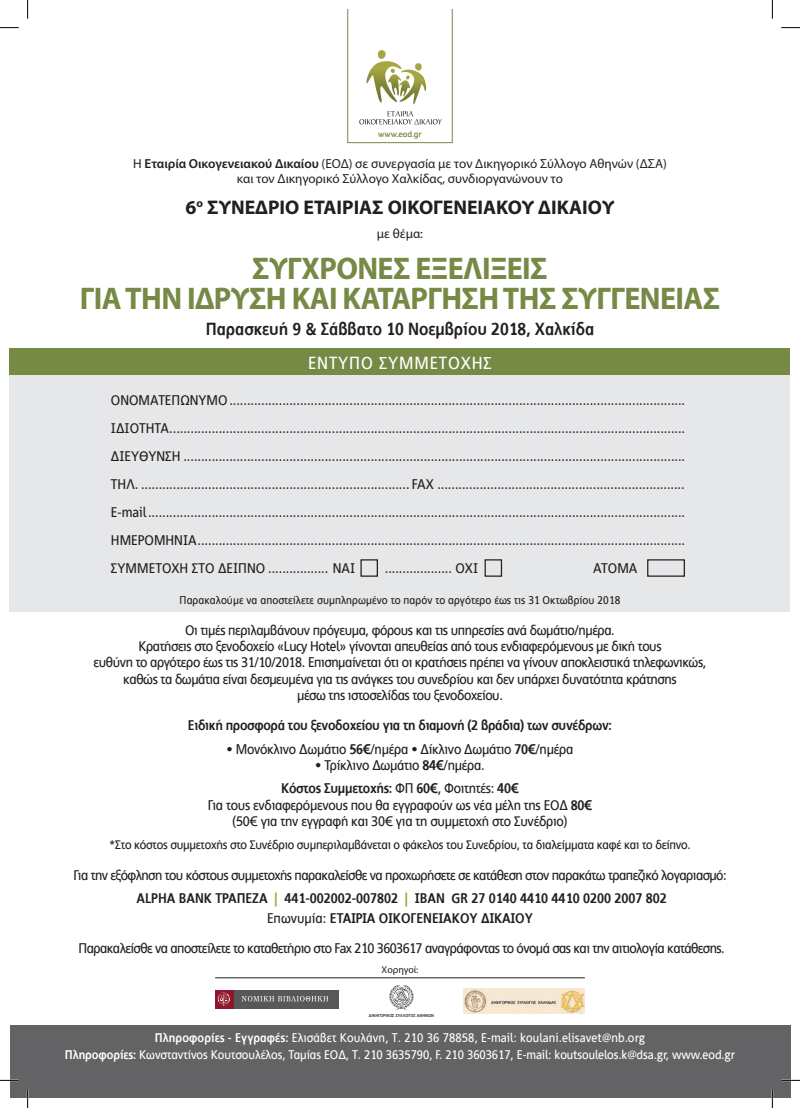
<style>
.page{position:relative;width:800px;height:1108px;background:#fff}
.page>*{position:absolute;margin:0;border:0;box-sizing:border-box;transform-origin:0 0}
.t1{font:700 31.38px/30px "Myriad Pro";letter-spacing:-.02em;color:#768945;text-align:center;scale:.96 1}
.t2{font:700 19.75px "Myriad Pro";color:#231f20}
.t3{font:700 17.5px "PF Index";color:#231f20}
.t4{font:17.5px "PF Index";letter-spacing:.05em;color:#fff}
.t5{font:14px/28px "PF Index";letter-spacing:-.03em;color:#231f20;text-align:center}
.t6{font:700 14px "PF Index";letter-spacing:-.02em;color:#231f20}
.t7{font:13.12px/15px "Myriad Pro";color:#231f20;text-align:center}
.t8{font:12.5px/17.5px "PF Index";letter-spacing:-.005em;color:#fff;text-align:center}
.t9{font:12.5px "PF Index";letter-spacing:-.02em;color:#231f20}
.t10{font:11.25px "PF Index";letter-spacing:.005em;color:#231f20}
.t11{font:10px "Myriad Pro";color:#231f20}
.t12{font:500 8.75px "PF Square Sans Pro";color:#768945}
.t13{font:500 4.5px "PF Square Sans Pro";color:#231f20}
.s1{font-weight:600}
.s2{font-weight:700}
.s3{font-weight:900;color:#a6a643}
</style>
<div class="page">
<div style="left:10px;top:1025px;width:779px;height:73px;background:#636366"></div>
<hr style="left:215px;top:977px;width:369px;height:1px;background:#231f20">
<div style="left:215px;top:990px;width:18px;height:18px;background:#8f152a"></div>
<svg style="left:217px;top:991px;width:13px;height:14px"></svg>
<div style="left:234px;top:990px;width:104px;height:18px;background:#57585a"></div>
<svg style="left:242px;top:996px;width:86px;height:5px"></svg>
<img style="left:463px;top:988px;width:121px;height:25px">
<svg style="left:389px;top:985px;width:24px;height:25px"></svg>
<div style="left:10px;top:348px;width:779px;height:27px;background:#768945"></div>
<div style="left:10px;top:375px;width:779px;height:237px;background:#e6e7e9"></div>
<div style="left:360px;top:559px;width:18px;height:18px;border:1px solid #231f20"></div>
<div style="left:647px;top:559px;width:37px;height:18px;border:1px solid #231f20"></div>
<div style="left:484px;top:559px;width:18px;height:18px;border:1px solid #231f20"></div>
<svg style="left:347px;top:10px;width:105px;height:133px"></svg>
<svg style="left:0;top:27px;width:19px;height:1px"></svg>
<svg style="left:781px;top:27px;width:18px;height:1px"></svg>
<svg style="left:0;top:1079px;width:19px;height:2px"></svg>
<svg style="left:781px;top:1079px;width:18px;height:2px"></svg>
<svg style="left:27px;top:0;width:1px;height:19px"></svg>
<svg style="left:27px;top:1089px;width:1px;height:19px"></svg>
<svg style="left:771px;top:0;width:1px;height:19px"></svg>
<svg style="left:771px;top:1089px;width:1px;height:19px"></svg>
<p class="t12" style="left:378px;top:129px;width:45px">www.eod.gr</p>
<p class="t7" style="left:133px;top:156px;width:535px">Η <span class="s1">Εταιρία Οικογενειακού Δικαίου</span> (ΕΟΔ) σε συνεργασία με τον Δικηγορικό Σύλλογο Αθηνών (ΔΣΑ) και τον Δικηγορικό Σύλλογο Χαλκίδας, συνδιοργανώνουν το</p>
<h2 class="t2" style="left:185px;top:194px;width:430px">6<sup>ο</sup> ΣΥΝΕΔΡΙΟ ΕΤΑΙΡΙΑΣ ΟΙΚΟΓΕΝΕΙΑΚΟΥ ΔΙΚΑΙΟΥ</h2>
<p class="t7" style="left:377px;top:226px;width:48px">με θέμα:</p>
<h1 class="t1" style="left:80px;top:252px;width:668px">ΣΥΓΧΡΟΝΕΣ ΕΞΕΛΙΞΕΙΣ<br>ΓΙΑ ΤΗΝ ΙΔΡΥΣΗ ΚΑΙ ΚΑΤΑΡΓΗΣΗ ΤΗΣ ΣΥΓΓΕΝΕΙΑΣ</h1>
<p class="t3" style="left:206px;top:318px;width:390px">Παρασκευή 9 &amp; Σάββατο 10 Νοεμβρίου 2018, Χαλκίδα</p>
<p class="t4" style="left:308px;top:352px;width:185px">ΕΝΤΥΠΟ ΣΥΜΜΕΤΟΧΗΣ</p>
<p class="t5" style="left:111px;top:386px;width:575px;text-align:justify">ΟΝΟΜΑΤΕΠΩΝΥΜΟ.................................................................................................................................<br>ΙΔΙΟΤΗΤΑ..................................................................................................................................................<br>ΔΙΕΥΘΥΝΣΗ ..............................................................................................................................................<br>ΤΗΛ. ............................................................................ FAX ......................................................................<br>E-mail........................................................................................................................................................<br>ΗΜΕΡΟΜΗΝΙΑ..........................................................................................................................................<br>ΣΥΜΜΕΤΟΧΗ ΣΤΟ ΔΕΙΠΝΟ ................. ΝΑΙ</p>
<p class="t5" style="left:384px;top:554px;width:95px">................... ΟΧΙ</p>
<p class="t5" style="left:593px;top:554px;width:46px">ΑΤΟΜΑ</p>
<p class="t10" style="left:179px;top:593px;width:442px">Παρακαλούμε να αποστείλετε συμπληρωμένο το παρόν το αργότερο έως τις 31 Οκτωβρίου 2018</p>
<p class="t5" style="left:94px;top:622px;width:614px;line-height:16.2px">Οι τιμές περιλαμβάνουν πρόγευμα, φόρους και τις υπηρεσίες ανά δωμάτιο/ημέρα.<br>Κρατήσεις στο ξενοδοχείο «Lucy Hotel» γίνονται απευθείας από τους ενδιαφερόμενους με δική τους<br>ευθύνη το αργότερο έως τις 31/10/2018. Επισημαίνεται ότι οι κρατήσεις πρέπει να γίνουν αποκλειστικά τηλεφωνικώς, καθώς τα δωμάτια είναι δεσμευμένα για τις ανάγκες του συνεδρίου και δεν υπάρχει δυνατότητα κράτησης<br>μέσω της ιστοσελίδας του ξενοδοχείου.</p>
<p class="t6" style="left:188px;top:717px;width:425px">Ειδική προσφορά του ξενοδοχείου για τη διαμονή (2 βράδια) των συνέδρων:</p>
<p class="t5" style="left:226px;top:735px;width:348px">• Μονόκλινο Δωμάτιο <span class="s2">56€</span>/ημέρα • Δίκλινο Δωμάτιο <span class="s2">70€</span>/ημέρα</p>
<p class="t5" style="left:281px;top:753px;width:239px;line-height:23.4px">• Τρίκλινο Δωμάτιο <span class="s2">84€</span>/ημέρα.<br><span class="s2">Κόστος Συμμετοχής:</span> ΦΠ <span class="s2">60€</span>, Φοιτητές: <span class="s2">40€</span></p>
<p class="t5" style="left:208px;top:796px;width:386px;line-height:16.2px">Για τους ενδιαφερόμενους που θα εγγραφούν ως νέα μέλη της ΕΟΔ <span class="s2">80€ </span>(50€ για την εγγραφή και 30€ για τη συμμετοχή στο Συνέδριο)</p>
<p class="t9" style="left:109px;top:837px;width:583px">*Στο κόστος συμμετοχής στο Συνέδριο συμπεριλαμβάνεται ο φάκελος του Συνεδρίου, τα διαλείμματα καφέ και το δείπνο.</p>
<p class="t5" style="left:73px;top:863px;width:654px;line-height:23.4px">Για την εξόφληση του κόστους συμμετοχής παρακαλείσθε να προχωρήσετε σε κατάθεση στον παρακάτω τραπεζικό λογαριασμό:<br><span class="s2">ALPHA BANK ΤΡΑΠΕΖΑ</span> <span class="s3">|</span> <span class="s2">441-002002-007802</span> <span class="s3">|</span> <span class="s2">IBAN GR 27 0140 4410 4410 0200 2007 802</span></p>
<p class="t5" style="left:78px;top:902px;width:647px;line-height:30.4px">Επωνυμία: <span class="s2">ΕΤΑΙΡΙΑ ΟΙΚΟΓΕΝΕΙΑΚΟΥ ΔΙΚΑΙΟΥ<br></span>Παρακαλείσθε να αποστείλετε το καταθετήριο στο Fax 210 3603617 αναγράφοντας το όνομά σας και την αιτιολογία κατάθεσης.</p>
<p class="t11" style="left:381px;top:964px;width:38px">Χορηγοί:</p>
<p class="t13" style="left:369px;top:1013px;width:67px">∆ΙΚΗΓΟΡΙΚΟΣ ΣΥΛΛΟΓΟΣ ΑΘΗΝΩΝ</p>
<p class="t8" style="left:65px;top:1029px;width:671px"><span class="s2">Πληροφορίες - Εγγραφές:</span> Ελισάβετ Κουλάνη, Τ. 210 36 78858, E-mail: koulani.elisavet@nb.org<br><span class="s2">Πληροφορίες:</span> Κωνσταντίνος Κουτσουλέλος, Ταμίας ΕΟΔ, Τ. 210 3635790, F. 210 3603617, E-mail: koutsoulelos.k@dsa.gr, www.eod.gr</p>
</div>
